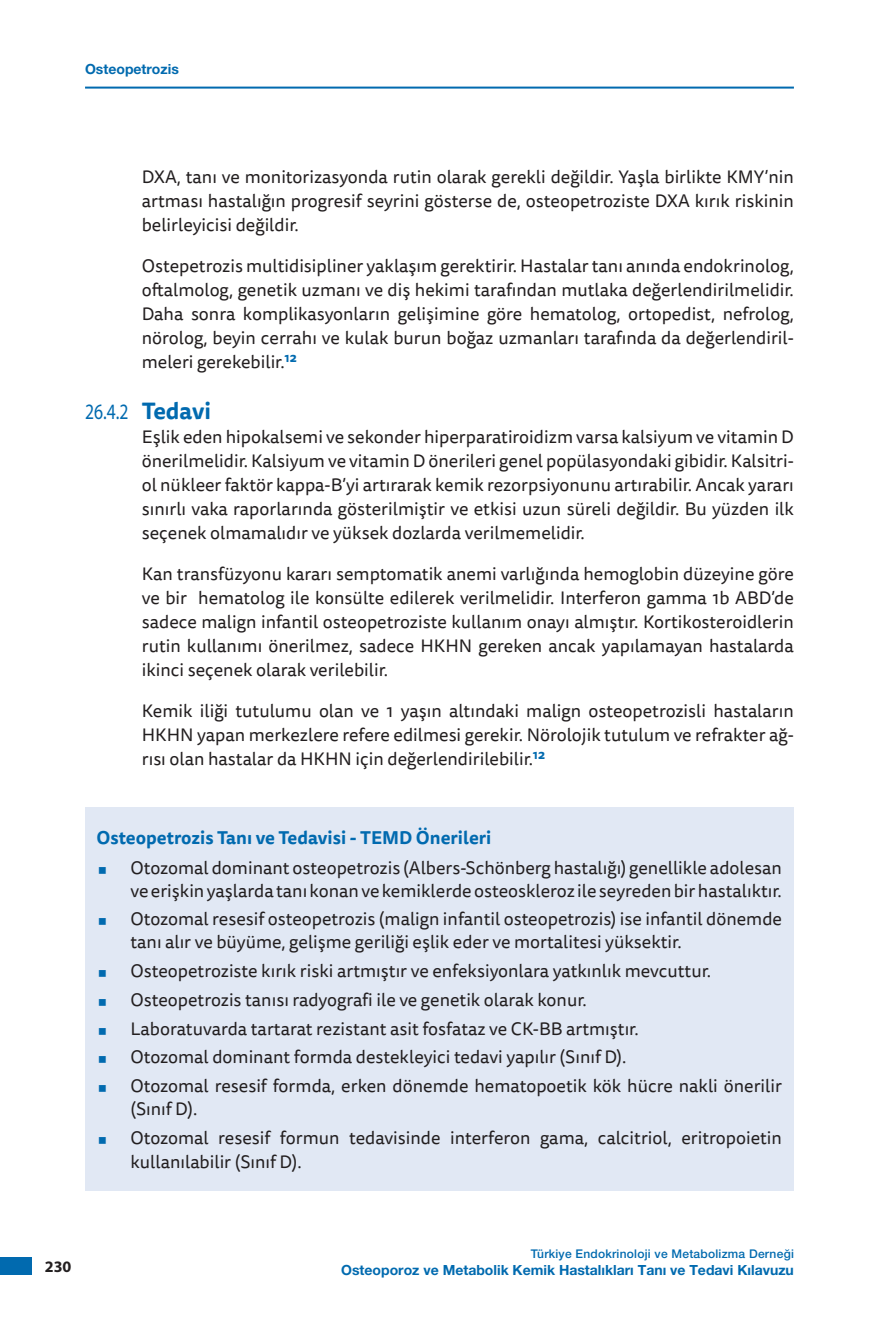
<style>
.page{position:relative;width:879px;height:1333px;background:#fff}
.page>*{position:absolute;margin:0;border:0;box-sizing:border-box;transform-origin:0 0}
.t1{font:22px "Myriad Pro";color:#016aaf;scale:.8 1}
.t2{font:18px/24px "Tisa Sans Pro";color:#231f20;text-align:justify}
.t3{font:700 18px "Tisa Sans Pro";color:#016aaf}
.t4{font:700 16px "Myriad Pro";color:#231f20}
.t5{font:700 14px "Helvetica Neue LT Pro";color:#016aaf}
.t6{font:500 12px "Helvetica Neue LT Pro";letter-spacing:.02em;color:#016aaf}
.s1{font-family:"Tisa Sans Pro";font-weight:700;font-size:23px}
</style>
<div class="page">
<hr style="left:85px;top:87px;width:709px;height:2px;background:#016aaf">
<div style="left:0;top:1257px;width:31px;height:17px;background:#016aaf"></div>
<div style="left:85px;top:807px;width:708px;height:384px;background:#e1e8f4"></div>
<p class="t5" style="left:85px;top:60px;width:95px">Osteopetrozis</p>
<p class="t2" style="left:142px;top:165px;width:653px">DXA, tanı ve monitorizasyonda rutin olarak gerekli değildir. Yaşla birlikte KMY’nin artması hastalığın progresif seyrini gösterse de, osteopetroziste DXA kırık riskinin belirleyicisi değildir.</p>
<p class="t2" style="left:142px;top:254px;width:654px">Ostepetrozis multidisipliner yaklaşım gerektirir. Hastalar tanı anında endokrinolog, oftalmolog, genetik uzmanı ve diş hekimi tarafından mutlaka değerlendirilmelidir.<br>Daha sonra komplikasyonların gelişimine göre hematolog, ortopedist, nefrolog, nörolog, beyin cerrahı ve kulak burun boğaz uzmanları tarafında da değerlendiril&shy;meleri gerekebilir.<sup>12</sup></p>
<p class="t1" style="left:85px;top:398px;width:159px">26.4.2 <span class="s1">Tedavi</span></p>
<p class="t2" style="left:142px;top:425px;width:654px">Eşlik eden hipokalsemi ve sekonder hiperparatiroidizm varsa kalsiyum ve vitamin D önerilmelidir. Kalsiyum ve vitamin D önerileri genel popülasyondaki gibidir. Kalsitri&shy;ol nükleer faktör kappa-B’yi artırarak kemik rezorpsiyonunu artırabilir. Ancak yararı sınırlı vaka raporlarında gösterilmiştir ve etkisi uzun süreli değildir. Bu yüzden ilk seçenek olmamalıdır ve yüksek dozlarda verilmemelidir.</p>
<p class="t2" style="left:142px;top:562px;width:653px">Kan transfüzyonu kararı semptomatik anemi varlığında hemoglobin düzeyine göre ve bir hematolog ile konsülte edilerek verilmelidir. Interferon gamma 1b ABD’de sadece malign infantil osteopetroziste kullanım onayı almıştır. Kortikosteroidlerin rutin kullanımı önerilmez, sadece HKHN gereken ancak yapılamayan hastalarda ikinci seçenek olarak verilebilir.</p>
<p class="t2" style="left:142px;top:699px;width:653px">Kemik iliği tutulumu olan ve 1 yaşın altındaki malign osteopetrozisli hastaların HKHN yapan merkezlere refere edilmesi gerekir. Nörolojik tutulum ve refrakter ağ&shy;rısı olan hastalar da HKHN için değerlendirilebilir.<sup>12</sup></p>
<p class="t3" style="left:96px;top:824px;width:396px">Osteopetrozis Tanı ve Tedavisi - TEMD Önerileri</p>
<p class="t2" style="left:130px;top:856px;width:653px;line-height:23px">Otozomal dominant osteopetrozis (Albers-Schönberg hastalığı) genellikle adolesan ve erişkin yaşlarda tanı konan ve kemiklerde osteoskleroz ile seyreden bir hastalıktır.</p>
<p class="t2" style="left:130px;top:908px;width:653px;line-height:23px">Otozomal resesif osteopetrozis (malign infantil osteopetrozis) ise infantil dönemde tanı alır ve büyüme, gelişme geriliği eşlik eder ve mortalitesi yüksektir.</p>
<p class="t2" style="left:130px;top:957px;width:653px;line-height:28.6px;text-align:left">Osteopetroziste kırık riski artmıştır ve enfeksiyonlara yatkınlık mevcuttur.<br>Osteopetrozis tanısı radyografi ile ve genetik olarak konur.<br>Laboratuvarda tartarat rezistant asit fosfataz ve CK-BB artmıştır.<br>Otozomal dominant formda destekleyici tedavi yapılır (Sınıf D).<br>Otozomal resesif formda, erken dönemde hematopoetik kök hücre nakli önerilir</p>
<p class="t2" style="left:130px;top:1094px;width:653px;line-height:28.6px">(Sınıf D).<br>Otozomal resesif formun tedavisinde interferon gama, calcitriol, eritropoietin</p>
<p class="t2" style="left:130px;top:1149px;width:173px">kullanılabilir (Sınıf D).</p>
<p class="t4" style="left:45px;top:1256px;width:28px">230</p>
<p class="t6" style="left:531px;top:1246px;width:264px">Türkiye Endokrinoloji ve Metabolizma Derneği</p>
<p class="t5" style="left:341px;top:1260px;width:454px">Osteoporoz ve Metabolik Kemik Hastalıkları Tanı ve Tedavi Kılavuzu</p>
</div>
